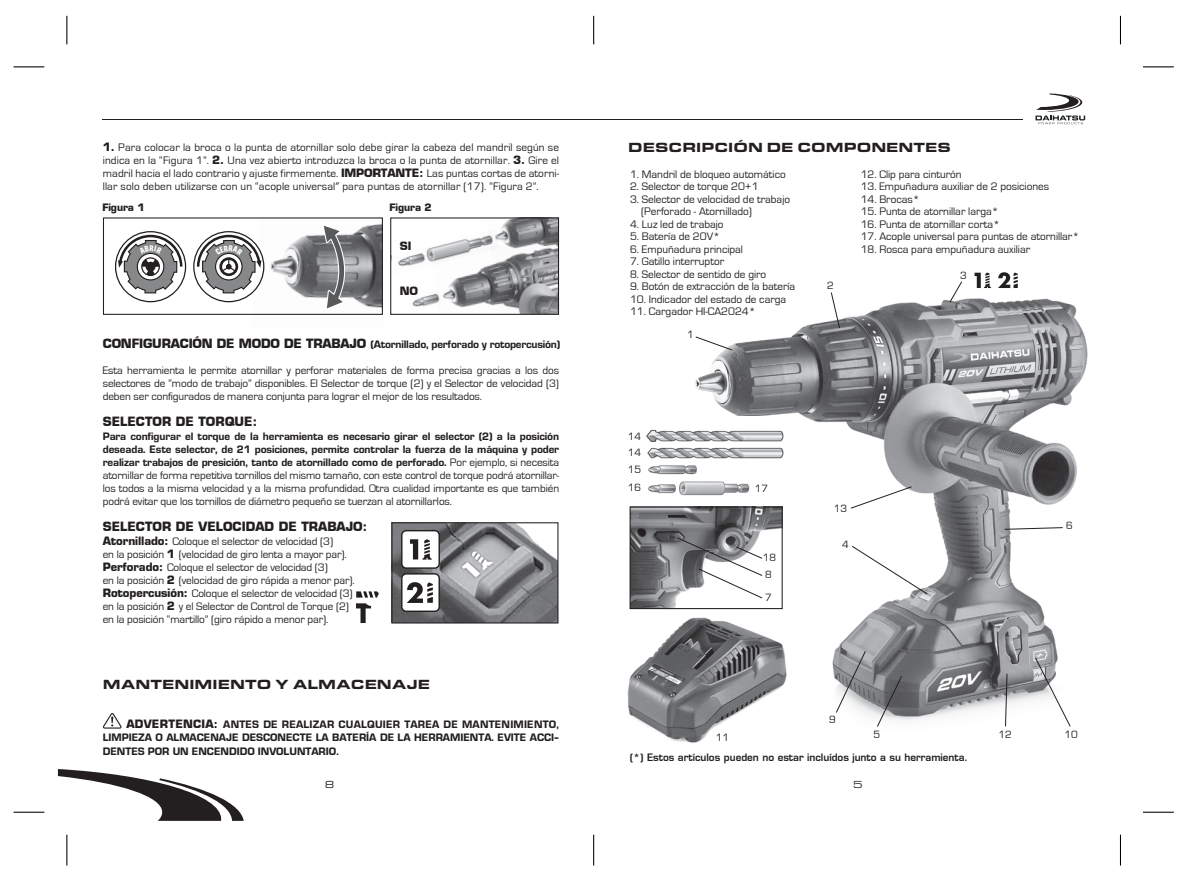
<style>
.page{position:relative;width:1190px;height:880px;background:#fff}
.page>*{position:absolute;margin:0;border:0;box-sizing:border-box;transform-origin:0 0}
.t1{font:900 13.75px "Eurostile Extended";color:#231f20}
.t2{font:700 12.5px "Eurostile";color:#231f20}
.t3{font:11.25px/13.1px "Eurostile";color:#231f20;text-align:justify}
.t4{font:900 11.25px/13.1px "Eurostile";color:#231f20;text-align:justify}
.t5{font:700 11.25px "Eurostile";color:#231f20}
.t6{font:10.88px/22.5px "Eurostile";color:#231f20}
.t7{font:10.62px "Eurostile Extended";color:#231f20}
.t8{font:10px "Eurostile Demi";color:#231f20}
.t9{font:700 10px "Eurostile";letter-spacing:-.01em;color:#231f20}
.s1{font-weight:700}
.s2{font-family:"Myriad Pro"}
.s3{font-weight:700;font-size:12.5px}
.s4{font-weight:900}
</style>
<div class="page">
<svg style="left:66px;top:16px;width:1px;height:28px"></svg>
<hr style="left:14px;top:66px;width:30px;height:1px;background:#000">
<hr style="left:14px;top:812px;width:30px;height:1px;background:#000">
<hr style="left:66px;top:835px;width:1px;height:31px;background:#000">
<svg style="left:593px;top:16px;width:1px;height:28px"></svg>
<hr style="left:593px;top:835px;width:1px;height:31px;background:#000">
<svg style="left:1120px;top:16px;width:1px;height:28px"></svg>
<hr style="left:1143px;top:66px;width:31px;height:1px;background:#000">
<hr style="left:1143px;top:812px;width:31px;height:1px;background:#000">
<hr style="left:1120px;top:835px;width:1px;height:31px;background:#000">
<hr style="left:102px;top:119px;width:921px;height:1px;background:#231f20">
<svg style="left:1036px;top:93px;width:49px;height:31px"></svg>
<svg style="left:58px;top:769px;width:186px;height:52px"></svg>
<svg style="left:103px;top:713px;width:19px;height:16px"></svg>
<img style="left:678px;top:274px;width:410px;height:446px">
<svg style="left:850px;top:486px;width:62px;height:23px"></svg>
<svg style="left:1004px;top:527px;width:59px;height:3px"></svg>
<svg style="left:851px;top:545px;width:77px;height:50px"></svg>
<svg style="left:876px;top:675px;width:27px;height:52px"></svg>
<svg style="left:835px;top:650px;width:31px;height:63px"></svg>
<svg style="left:1005px;top:673px;width:3px;height:54px"></svg>
<svg style="left:1035px;top:657px;width:36px;height:70px"></svg>
<svg style="left:695px;top:336px;width:38px;height:15px"></svg>
<svg style="left:949px;top:281px;width:14px;height:22px"></svg>
<svg style="left:830px;top:292px;width:10px;height:37px"></svg>
<img style="left:627px;top:569px;width:188px;height:174px">
<img style="left:632px;top:509px;width:149px;height:98px">
<div style="left:630px;top:507px;width:153px;height:102px;border:1px solid #231f20"></div>
<svg style="left:676px;top:537px;width:87px;height:62px"></svg>
<img style="left:646px;top:417px;width:150px;height:83px">
<img style="left:232px;top:224px;width:149px;height:84px">
<div style="left:103px;top:217px;width:280px;height:98px;border:1px solid #231f20"></div>
<img style="left:443px;top:275px;width:40px;height:33px">
<img style="left:483px;top:219px;width:74px;height:94px">
<div style="left:390px;top:217px;width:169px;height:98px;border:1px solid #231f20"></div>
<img style="left:390px;top:229px;width:109px;height:46px">
<img style="left:412px;top:293px;width:31px;height:14px">
<svg style="left:321px;top:224px;width:26px;height:85px"></svg>
<img style="left:393px;top:524px;width:163px;height:98px">
<div style="left:391px;top:522px;width:167px;height:102px;border:1px solid #231f20"></div>
<div style="left:402px;top:531px;width:37px;height:37px;background:#fff;border-radius:4px"></div>
<div style="left:401px;top:530px;width:39px;height:39px;border:1px solid #231f20;border-radius:4px"></div>
<div style="left:402px;top:574px;width:37px;height:37px;background:#fff;border-radius:4px"></div>
<div style="left:401px;top:573px;width:39px;height:39px;border:1px solid #231f20;border-radius:4px"></div>
<svg style="left:410px;top:539px;width:22px;height:21px"></svg>
<svg style="left:407px;top:582px;width:26px;height:21px"></svg>
<svg style="left:356px;top:591px;width:23px;height:32px"></svg>
<svg style="left:975px;top:273px;width:16px;height:15px"></svg>
<svg style="left:998px;top:272px;width:20px;height:16px"></svg>
<svg style="left:115px;top:231px;width:71px;height:71px"></svg>
<svg style="left:193px;top:231px;width:71px;height:71px"></svg>
<p class="t3" style="left:103px;top:141px;width:458px"><span class="s1">1.</span> Para colocar la broca o la punta de atornillar solo debe girar la cabeza del mandril según se indica en la “Figura 1”. <span class="s1">2.</span> Una vez abierto introduzca la broca o la punta de atornillar. <span class="s1">3.</span> Gire el madril hacia el lado contrario y ajuste firmemente. <span class="s1">IMPORTANTE:</span> Las puntas cortas de atorni&shy;llar solo deben utilizarse con un “acople universal<span class="s2">”</span> para puntas de atornillar (17). “Figura 2”.</p>
<p class="t9" style="left:102px;top:201px;width:44px">Figura 1</p>
<p class="t9" style="left:389px;top:201px;width:44px">Figura 2</p>
<p class="t5" style="left:400px;top:239px;width:13px">SI</p>
<p class="t5" style="left:400px;top:284px;width:20px">NO</p>
<p class="t4" style="left:103px;top:338px;width:459px"><span class="s3">CONFIGURACIÓN DE MODO DE TRABAJO</span> (Atornillado, perforado y rotopercusión)</p>
<p class="t3" style="left:103px;top:364px;width:458px">Esta herramienta le permite atornillar y perforar materiales de forma precisa gracias a los dos selectores de “modo de trabajo” disponibles. El Selector de torque (2) y el Selector de velocidad (3) deben ser configurados de manera conjunta para lograr el mejor de los resultados.</p>
<p class="t2" style="left:103px;top:414px;width:156px">SELECTOR DE TORQUE:</p>
<p class="t3" style="left:103px;top:430px;width:458px"><span class="s4">Para configurar el torque de la herramienta es necesario girar el selector (2) a la posición deseada. Este selector, de 21 posiciones, permite controlar la fuerza de la máquina y poder realizar trabajos de presición, tanto de atornillado como de perforado.</span> Por ejemplo, si necesita atornillar de forma repetitiva tornillos del mismo tamaño, con este control de torque podrá atornillar&shy;los todos a la misma velocidad y a la misma profundidad. Otra cualidad importante es que también podrá evitar que los tornillos de diámetro pequeño se tuerzan al atornillarlos.</p>
<p class="t2" style="left:103px;top:519px;width:266px">SELECTOR DE VELOCIDAD DE TRABAJO:</p>
<p class="t3" style="left:103px;top:535px;width:253px;text-align:left"><span class="s1">Atornillado:</span> Coloque el selector de velocidad (3)<br>en la posición <span class="s1">1</span> (velocidad de giro lenta a mayor par).<br><span class="s1">Perforado:</span> Coloque el selector de velocidad (3)<br>en la posición <span class="s1">2</span> (velocidad de giro rápida a menor par).<br><span class="s1">Rotopercusión:</span> Coloque el selector de velocidad (3) en la posición <span class="s1">2</span> y el Selector de Control de Torque (2) en la posición “martillo” (giro rápido a menor par).</p>
<p class="t1" style="left:103px;top:675px;width:329px">MANTENIMIENTO Y ALMACENAJE</p>
<p class="t4" style="left:103px;top:719px;width:458px;text-indent:24px"><span class="s1">ADVERTENCIA:</span> ANTES DE REALIZAR CUALQUIER TAREA DE MANTENIMIENTO, LIMPIEZA O ALMACENAJE DESCONECTE LA BATERÍA DE LA HERRAMIENTA. EVITE ACCI-DENTES POR UN ENCENDIDO INVOLUNTARIO.</p>
<p class="t1" style="left:628px;top:139px;width:324px">DESCRIPCIÓN DE COMPONENTES</p>
<p class="t3" style="left:630px;top:168px;width:157px">1. Mandril de bloqueo automático</p>
<p class="t3" style="left:630px;top:180px;width:130px">2. Selector de torque 20+1</p>
<p class="t3" style="left:641px;top:193px;width:150px;line-height:12.5px;text-indent:-11px">3. Selector de velocidad de trabajo (Perforado - Atornillado)</p>
<p class="t3" style="left:630px;top:218px;width:95px">4. Luz led de trabajo</p>
<p class="t3" style="left:630px;top:230px;width:91px">5. Batería de 20V*</p>
<p class="t3" style="left:630px;top:243px;width:115px">6. Empuñadura principal</p>
<p class="t3" style="left:630px;top:255px;width:96px">7. Gatillo interruptor</p>
<p class="t3" style="left:630px;top:268px;width:138px">8. Selector de sentido de giro</p>
<p class="t3" style="left:630px;top:280px;width:167px">9. Botón de extracción de la batería</p>
<p class="t3" style="left:630px;top:293px;width:158px">10. Indicador del estado de carga</p>
<p class="t3" style="left:630px;top:305px;width:127px">11. Cargador HI-CA2024*</p>
<p class="t6" style="left:687px;top:324px;width:8px">1</p>
<p class="t6" style="left:827px;top:274px;width:8px">2</p>
<p class="t3" style="left:861px;top:168px;width:103px">12. Clip para cinturón</p>
<p class="t3" style="left:861px;top:180px;width:190px">13. Empuñadura auxiliar de 2 posiciones</p>
<p class="t3" style="left:861px;top:193px;width:61px">14. Brocas*</p>
<p class="t3" style="left:861px;top:205px;width:140px">15. Punta de atornillar larga*</p>
<p class="t3" style="left:861px;top:218px;width:141px">16. Punta de atornillar corta*</p>
<p class="t3" style="left:861px;top:230px;width:220px">17. Acople universal para puntas de atornillar*</p>
<p class="t3" style="left:861px;top:243px;width:171px">18. Rosca para empuñadura auxiliar</p>
<p class="t6" style="left:960px;top:265px;width:8px">3</p>
<p class="t6" style="left:628px;top:425px;width:15px">14</p>
<p class="t6" style="left:628px;top:460px;width:15px;line-height:18.2px">15<br>16</p>
<p class="t6" style="left:628px;top:442px;width:15px">14</p>
<p class="t6" style="left:755px;top:477px;width:15px">17</p>
<p class="t6" style="left:763px;top:546px;width:15px">18</p>
<p class="t6" style="left:765px;top:563px;width:8px">8<br>7</p>
<p class="t6" style="left:834px;top:497px;width:15px">13</p>
<p class="t6" style="left:842px;top:533px;width:8px">4</p>
<p class="t6" style="left:1066px;top:514px;width:8px">6</p>
<p class="t6" style="left:716px;top:726px;width:15px">11</p>
<p class="t6" style="left:829px;top:708px;width:8px">9</p>
<p class="t6" style="left:873px;top:723px;width:8px">5</p>
<p class="t6" style="left:998px;top:723px;width:15px">12</p>
<p class="t6" style="left:1064px;top:723px;width:15px">10</p>
<p class="t8" style="left:630px;top:751px;width:340px">(*) Estos artículos pueden no estar incluídos junto a su herramienta.</p>
<p class="t7" style="left:325px;top:777px;width:10px">8</p>
<p class="t7" style="left:853px;top:777px;width:10px">5</p>
</div>
